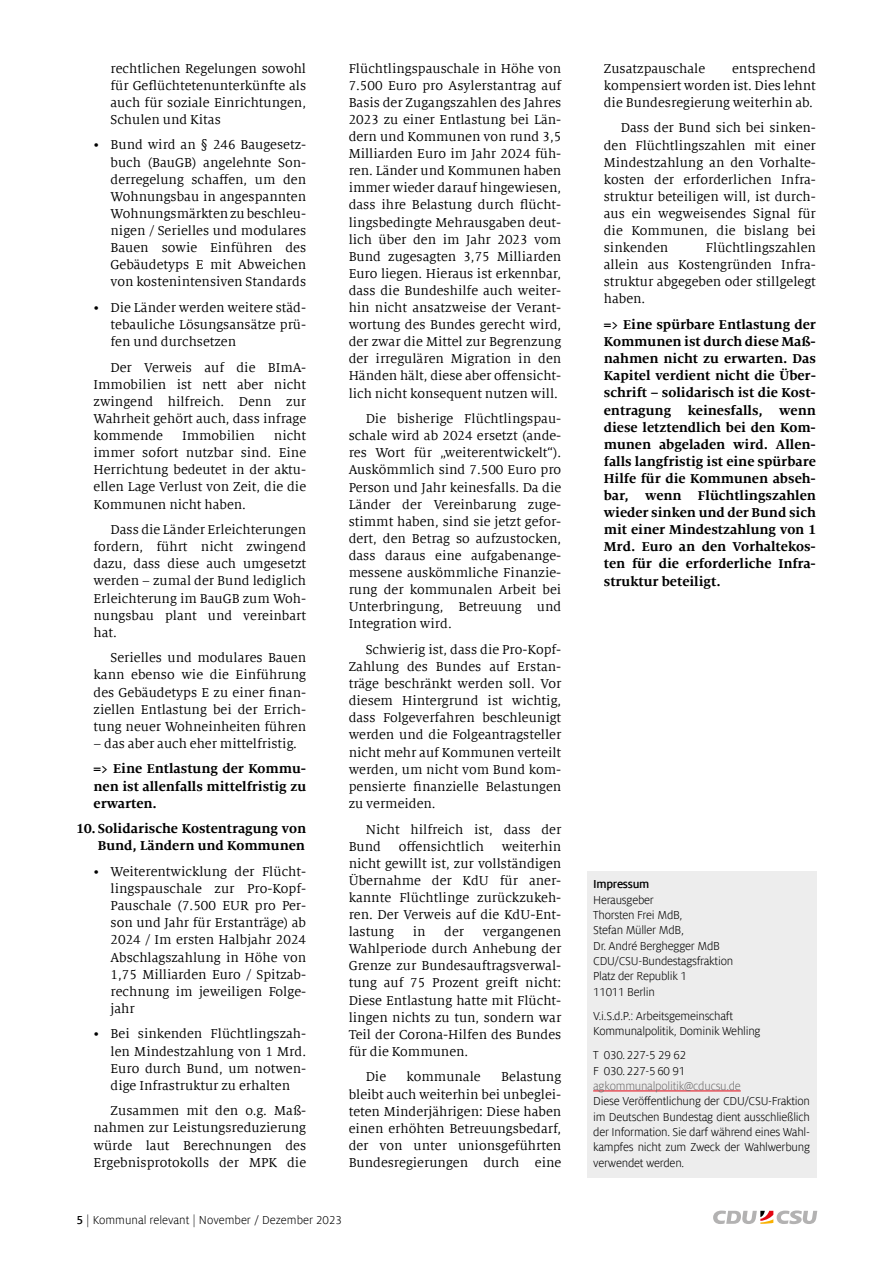
<style>
.page{position:relative;width:893px;height:1263px;background:#fff}
.page>*{position:absolute;margin:0;border:0;box-sizing:border-box;transform-origin:0 0}
.t1{font:14.25px/17.1px "Milo Serif Offc";color:#000;text-align:justify}
.t2{font:700 14.25px/17.1px "Milo Serif Offc";color:#000;text-align:justify}
.t3{font:12.75px/15.3px "Milo Sans Offc";letter-spacing:-.02em;color:#000}
.t4{font:12.75px "Milo Sans Offc";color:#000}
.t5{font:12.75px "Milo Sans Offc";letter-spacing:-.02em;color:#6f6e6e}
.t6{font:700 12.75px "Milo Sans Offc";letter-spacing:-.02em;color:#000}
.s1{font-weight:700}
</style>
<div class="page">
<svg style="left:713px;top:1210px;width:104px;height:14px"></svg>
<div style="left:587px;top:872px;width:229px;height:306px;background:#ededed"></div>
<hr style="left:593px;top:1091px;width:148px;height:1px;background:#e30613">
<p class="t1" style="left:111px;top:60px;width:197px">rechtlichen Regelungen sowohl für Geflüchtetenunterkünfte als auch für soziale Einrichtungen, Schulen und Kitas</p>
<p class="t1" style="left:111px;top:137px;width:197px;text-indent:-17px">• Bund wird an § 246 Baugesetz&shy;buch (BauGB) angelehnte Son&shy;derregelung schaffen, um den Wohnungsbau in angespannten Wohnungsmärkten zu beschleu&shy;nigen / Serielles und modulares Bauen sowie Einführen des Gebäudetyps E mit Abweichen von kostenintensiven Standards</p>
<p class="t1" style="left:111px;top:299px;width:197px;text-indent:-17px">• Die Länder werden weitere städ&shy;tebauliche Lösungsansätze prü&shy;fen und durchsetzen</p>
<p class="t1" style="left:94px;top:359px;width:214px;text-indent:17px">Der Verweis auf die BImA-Immobilien ist nett aber nicht zwingend hilfreich. Denn zur Wahrheit gehört auch, dass infrage kommende</p>
<p class="t1" style="left:94px;top:427px;width:214px;text-indent:180px">nicht immer sofort nutzbar sind. Eine Herrichtung bedeutet in der aktu&shy;ellen Lage Verlust von Zeit, die die Kommunen nicht haben.</p>
<p class="t1" style="left:94px;top:521px;width:214px;text-indent:17px">Dass die Länder Erleichterungen fordern, führt nicht zwingend dazu, dass diese auch umgesetzt werden – zumal der Bund lediglich Erleichterung im BauGB zum Woh&shy;nungsbau plant und vereinbart hat.</p>
<p class="t1" style="left:94px;top:650px;width:214px;text-indent:17px">Serielles und modulares Bauen kann ebenso wie die Einführung des Gebäudetyps E zu einer finan&shy;ziellen Entlastung bei der Errich&shy;tung neuer Wohneinheiten führen</p>
<p class="t1" style="left:94px;top:735px;width:205px">– das aber auch eher mittelfristig.</p>
<p class="t2" style="left:94px;top:761px;width:214px">=&gt; Eine Entlastung der Kommu&shy;nen ist allenfalls mittelfristig zu erwarten.</p>
<p class="t2" style="left:77px;top:820px;width:231px;text-align:right">10. Solidarische Kostentragung von<br>Bund, Ländern und Kommunen</p>
<p class="t1" style="left:111px;top:863px;width:197px;text-indent:-17px">• Weiterentwicklung der Flücht&shy;lingspauschale zur Pro-Kopf-Pauschale (7.500 EUR pro Per&shy;son und Jahr für Erstanträge) ab 2024 / Im ersten Halbjahr 2024<br>Abschlagszahlung in Höhe von 1,75 Milliarden Euro / Spitzab&shy;rechnung im jeweiligen Folge&shy;jahr</p>
<p class="t1" style="left:111px;top:1026px;width:197px;text-indent:-17px">• Bei sinkenden Flüchtlingszah&shy;len Mindestzahlung von 1 Mrd.<br>Euro durch Bund, um notwen&shy;dige Infrastruktur zu erhalten</p>
<p class="t1" style="left:94px;top:1103px;width:214px;text-indent:17px">Zusammen mit den o.g. Maß&shy;nahmen zur Leistungsreduzierung würde laut Berechnungen des Ergebnisprotokolls der MPK die</p>
<p class="t1" style="left:182px;top:427px;width:74px">Immobilien</p>
<p class="t1" style="left:349px;top:60px;width:214px">Flüchtlingspauschale in Höhe von 7.500 Euro pro Asylerstantrag auf Basis der Zugangszahlen des Jahres 2023 zu einer Entlastung bei Län&shy;dern und Kommunen von rund 3,5<br>Milliarden Euro im Jahr 2024 füh&shy;ren. Länder und Kommunen haben immer wieder darauf hingewiesen, dass ihre Belastung durch flücht&shy;lingsbedingte Mehrausgaben deut&shy;lich über den im Jahr 2023 vom Bund zugesagten 3,75 Milliarden Euro liegen. Hieraus ist erkennbar, dass die Bundeshilfe auch weiter&shy;hin nicht ansatzweise der Verant&shy;wortung des Bundes gerecht wird, der zwar die Mittel zur Begrenzung der irregulären Migration in den Händen hält, diese aber offensicht&shy;lich nicht konsequent nutzen will.</p>
<p class="t1" style="left:349px;top:410px;width:214px;text-indent:17px">Die bisherige Flüchtlingspau&shy;schale wird ab 2024 ersetzt (ande&shy;res Wort für „weiterentwickelt“).<br>Auskömmlich sind 7.500 Euro pro Person und Jahr keinesfalls. Da die Länder der Vereinbarung zuge&shy;stimmt haben, sind sie jetzt gefor&shy;dert, den Betrag so aufzustocken, dass daraus eine aufgabenange&shy;messene auskömmliche Finanzie&shy;rung der kommunalen Arbeit bei Unterbringung, Betreuung und Integration wird.</p>
<p class="t1" style="left:349px;top:641px;width:214px;text-indent:17px">Schwierig ist, dass die Pro-Kopf-Zahlung des Bundes auf Erstan&shy;träge beschränkt werden soll. Vor diesem Hintergrund ist wichtig, dass Folgeverfahren beschleunigt werden und die Folgeantragsteller nicht mehr auf Kommunen verteilt werden, um nicht vom Bund kom&shy;pensierte finanzielle Belastungen zu vermeiden.</p>
<p class="t1" style="left:349px;top:821px;width:214px;text-indent:17px">Nicht hilfreich ist, dass der Bund offensichtlich weiterhin nicht gewillt ist, zur vollständigen Übernahme der KdU für aner&shy;kannte Flüchtlinge zurückzukeh&shy;ren. Der Verweis auf die KdU-Ent&shy;lastung</p>
<p class="t1" style="left:413px;top:923px;width:14px">in</p>
<p class="t1" style="left:444px;top:923px;width:21px">der</p>
<p class="t1" style="left:349px;top:923px;width:214px;text-indent:134px">vergangenen Wahlperiode durch Anhebung der Grenze zur Bundesauftragsverwal&shy;tung auf 75 Prozent greift nicht:<br>Diese Entlastung hatte mit Flücht&shy;lingen nichts zu tun, sondern war Teil der Corona-Hilfen des Bundes für die Kommunen.</p>
<p class="t1" style="left:366px;top:1069px;width:22px">Die</p>
<p class="t1" style="left:407px;top:1069px;width:76px">kommunale</p>
<p class="t1" style="left:349px;top:1069px;width:214px;text-indent:153px">Belastung bleibt auch weiterhin bei unbeglei&shy;teten Minderjährigen: Diese haben einen erhöhten Betreuungsbedarf, der von unter unionsgeführten Bundesregierungen durch eine</p>
<p class="t4" style="left:77px;top:1213px;width:267px"><span class="s1">5</span> | Kommunal relevant | November / Dezember 2023</p>
<p class="t1" style="left:604px;top:60px;width:214px;text-indent:128px">entsprechend kompensiert worden ist. Dies lehnt die Bundesregierung weiterhin ab.</p>
<p class="t1" style="left:604px;top:120px;width:214px;text-indent:17px">Dass der Bund sich bei sinken&shy;den Flüchtlingszahlen mit einer Mindestzahlung an den Vorhalte&shy;kosten der erforderlichen Infra&shy;struktur beteiligen will, ist durch&shy;aus ein wegweisendes Signal für die Kommunen, die bislang bei sinkenden</p>
<p class="t1" style="left:604px;top:60px;width:103px">Zusatzpauschale</p>
<p class="t1" style="left:604px;top:239px;width:214px;text-indent:102px">Flüchtlingszahlen allein aus Kostengründen Infra&shy;struktur abgegeben oder stillgelegt haben.</p>
<p class="t2" style="left:604px;top:316px;width:214px">=&gt; Eine spürbare Entlastung der Kommunen ist durch diese Maß&shy;nahmen nicht zu erwarten. Das Kapitel verdient nicht die Über&shy;schrift – solidarisch ist die Kost&shy;entragung keinesfalls, wenn diese letztendlich bei den Kom&shy;munen abgeladen wird. Allen&shy;falls langfristig ist eine spürbare Hilfe für die Kommunen abseh&shy;bar, wenn Flüchtlingszahlen wieder sinken und der Bund sich mit einer Mindestzahlung von 1<br>Mrd. Euro an den Vorhaltekos&shy;ten für die erforderliche Infra&shy;struktur beteiligt.</p>
<p class="t6" style="left:593px;top:877px;width:58px">Impressum</p>
<p class="t3" style="left:593px;top:892px;width:141px">Herausgeber<br>Thorsten Frei MdB,<br>Stefan Müller MdB,<br>Dr. André Berghegger MdB<br>CDU/CSU-Bundestagsfraktion<br>Platz der Republik 1<br>11011 Berlin</p>
<p class="t3" style="left:593px;top:1008px;width:169px">V.i.S.d.P.: Arbeitsgemeinschaft<br>Kommunalpolitik, Dominik Wehling</p>
<p class="t3" style="left:593px;top:1048px;width:94px">T 030.227-5 29 62<br>F 030.227-560 91</p>
<p class="t5" style="left:593px;top:1079px;width:149px">agkommunalpolitik@cducsu.de</p>
<p class="t3" style="left:593px;top:1094px;width:218px;text-align:justify">Diese Veröffentlichung der CDU/CSU-Fraktion im Deutschen Bundestag dient ausschließlich der Information. Sie darf während eines Wahl&shy;kampfes nicht zum Zweck der Wahlwerbung verwendet werden.</p>
</div>
